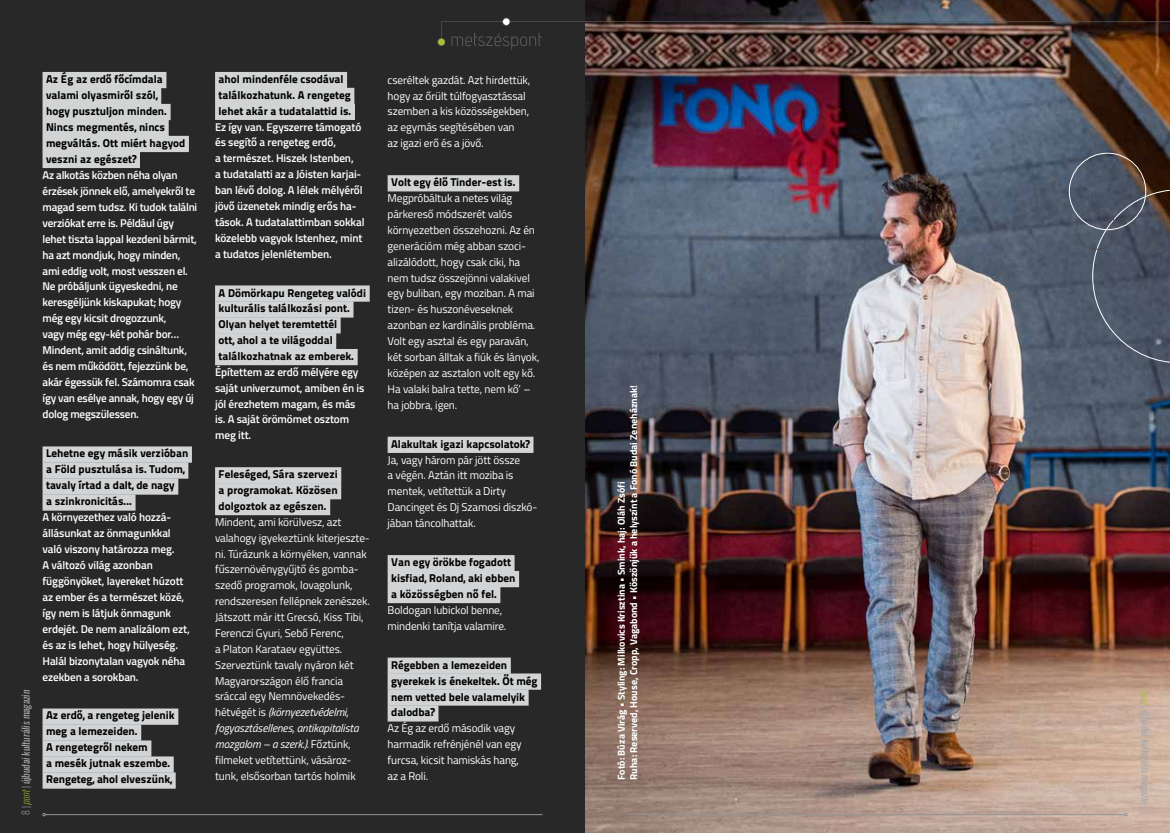
<style>
.page{position:relative;width:1170px;height:833px;background:#fff}
.page>*{position:absolute;margin:0;border:0;box-sizing:border-box;transform-origin:0 0}
.t1{font:11.25px/15.9px "Titillium Web";letter-spacing:-.01em;color:#fff}
.t2{font:600 11.25px/16px "Titillium Web";letter-spacing:-.01em;color:#fff}
.t3{font:11.25px/15.9px "Titillium Text 25 L 999 wt";color:#000}
.t4{font:700 10px/12.5px "Titillium Web";color:#fff}
.t5{font:italic 10px "Oswald";color:#a7a9ac}
.s1{font-style:italic}
.s2{font-weight:200;font-style:normal}
.s3{font-weight:200;color:#a2c02f}
</style>
<div class="page">
<div style="left:0;top:0;width:1169px;height:833px;background:#292829"></div>
<img style="left:585px;top:0;width:584px;height:833px">
<img style="left:437px;top:18px;width:732px;height:32px">
<div style="left:43px;top:72px;width:123px;height:16px;background:#d1d3d4"></div>
<div style="left:43px;top:88px;width:118px;height:16px;background:#d1d3d4"></div>
<div style="left:43px;top:104px;width:128px;height:16px;background:#d1d3d4"></div>
<div style="left:43px;top:120px;width:126px;height:16px;background:#d1d3d4"></div>
<div style="left:43px;top:136px;width:146px;height:16px;background:#d1d3d4"></div>
<div style="left:43px;top:152px;width:97px;height:16px;background:#d1d3d4"></div>
<div style="left:43px;top:446px;width:149px;height:17px;background:#d1d3d4"></div>
<div style="left:43px;top:462px;width:145px;height:17px;background:#d1d3d4"></div>
<div style="left:43px;top:478px;width:135px;height:16px;background:#d1d3d4"></div>
<div style="left:43px;top:494px;width:92px;height:16px;background:#d1d3d4"></div>
<div style="left:43px;top:708px;width:135px;height:17px;background:#d1d3d4"></div>
<div style="left:43px;top:724px;width:98px;height:16px;background:#d1d3d4"></div>
<div style="left:43px;top:740px;width:108px;height:16px;background:#d1d3d4"></div>
<div style="left:43px;top:756px;width:131px;height:16px;background:#d1d3d4"></div>
<div style="left:43px;top:772px;width:133px;height:16px;background:#d1d3d4"></div>
<div style="left:215px;top:72px;width:132px;height:16px;background:#d1d3d4"></div>
<div style="left:215px;top:88px;width:139px;height:16px;background:#d1d3d4"></div>
<div style="left:215px;top:104px;width:140px;height:16px;background:#d1d3d4"></div>
<div style="left:215px;top:285px;width:154px;height:17px;background:#d1d3d4"></div>
<div style="left:215px;top:301px;width:138px;height:16px;background:#d1d3d4"></div>
<div style="left:215px;top:317px;width:125px;height:16px;background:#d1d3d4"></div>
<div style="left:215px;top:333px;width:121px;height:16px;background:#d1d3d4"></div>
<div style="left:215px;top:349px;width:142px;height:16px;background:#d1d3d4"></div>
<div style="left:215px;top:467px;width:126px;height:16px;background:#d1d3d4"></div>
<div style="left:215px;top:483px;width:126px;height:16px;background:#d1d3d4"></div>
<div style="left:215px;top:499px;width:115px;height:16px;background:#d1d3d4"></div>
<div style="left:387px;top:175px;width:132px;height:16px;background:#d1d3d4"></div>
<div style="left:387px;top:437px;width:146px;height:16px;background:#d1d3d4"></div>
<div style="left:387px;top:555px;width:127px;height:16px;background:#d1d3d4"></div>
<div style="left:387px;top:571px;width:132px;height:16px;background:#d1d3d4"></div>
<div style="left:387px;top:587px;width:113px;height:16px;background:#d1d3d4"></div>
<div style="left:387px;top:657px;width:124px;height:17px;background:#d1d3d4"></div>
<div style="left:387px;top:673px;width:154px;height:16px;background:#d1d3d4"></div>
<div style="left:387px;top:689px;width:141px;height:16px;background:#d1d3d4"></div>
<div style="left:387px;top:705px;width:51px;height:16px;background:#d1d3d4"></div>
<svg style="left:1092px;top:189px;width:77px;height:174px;background:#4f5665"></svg>
<div style="left:1076px;top:209px;width:40px;height:40px;border:1px solid #4d4d4f;border-radius:50%"></div>
<div style="left:1068px;top:153px;width:77px;height:77px;border:1px solid #fff;border-radius:50%"></div>
<hr style="left:45px;top:814px;width:497px;height:1px;background:#939598">
<hr style="left:627px;top:814px;width:497px;height:1px;background:#939598">
<p class="t3" style="left:46px;top:70px;width:141px">Az Ég az erdő főcímdala valami olyasmiről szól,<br>hogy pusztuljon minden.<br>Nincs megmentés, nincs megváltás. Ott miért hagyod veszni az egészet?</p>
<p class="t2" style="left:43px;top:166px;width:156px">Az alkotás közben néha olyan érzések jönnek elő, amelyekről te magad sem tudsz. Ki tudok találni verziókat erre is. Például úgy lehet tiszta lappal kezdeni bármit, ha azt mondjuk, hogy minden, ami eddig volt, most vesszen el.<br>Ne próbáljunk ügyeskedni, ne keresgéljünk kiskapukat; hogy még egy kicsit drogozzunk,<br>vagy még egy-két pohár bor…<br>Mindent, amit addig csináltunk, és nem működött, fejezzünk be, akár égessük fel. Számomra csak így van esélye annak, hogy egy új dolog megszülessen.</p>
<p class="t3" style="left:46px;top:445px;width:144px">Lehetne egy másik verzióban a Föld pusztulása is. Tudom, tavaly írtad a dalt, de nagy<br>a szinkronicitás...</p>
<p class="t2" style="left:43px;top:508px;width:149px">A környezethez való hozzá&shy;állásunkat az önmagunkkal való viszony határozza meg.<br>A változó világ azonban függönyöket, layereket húzott az ember és a természet közé, így nem is látjuk önmagunk erdejét. De nem analizálom ezt, és az is lehet, hogy hülyeség.<br>Halál bizonytalan vagyok néha ezekben a sorokban.</p>
<p class="t3" style="left:46px;top:707px;width:130px">Az erdő, a rengeteg jelenik meg a lemezeiden.<br>A rengetegről nekem<br>a mesék jutnak eszembe.<br>Rengeteg, ahol elveszünk,</p>
<p class="t3" style="left:219px;top:70px;width:134px">ahol mindenféle csodával találkozhatunk. A rengeteg lehet akár a tudatalattid is.</p>
<p class="t2" style="left:215px;top:118px;width:151px">Ez így van. Egyszerre támogató és segítő a rengeteg erdő,<br>a természet. Hiszek Istenben,<br>a tudatalatti az a Jóisten karjai&shy;ban lévő dolog. A lélek mélyéről jövő üzenetek mindig erős ha&shy;tások. A tudatalattimban sokkal közelebb vagyok Istenhez, mint a tudatos jelenlétemben.</p>
<p class="t3" style="left:219px;top:284px;width:149px">A Dömörkapu Rengeteg valódi kulturális találkozási pont.<br>Olyan helyet teremtettél<br>ott, ahol a te világoddal találkozhatnak az emberek.</p>
<p class="t2" style="left:215px;top:363px;width:151px">Építettem az erdő mélyére egy saját univerzumot, amiben én is jól érezhetem magam, és más is. A saját örömömet osztom meg itt.</p>
<p class="t3" style="left:219px;top:466px;width:121px;text-align:justify">Feleséged, Sára szervezi a programokat. Közösen dolgoztok az egészen.</p>
<p class="t1" style="left:215px;top:513px;width:156px">Mindent, ami körülvesz, azt valahogy igyekeztünk kiterjeszte&shy;ni. Túrázunk a környéken, vannak fűszernövénygyűjtő és gomba&shy;szedő programok, lovagolunk, rendszeresen fellépnek zenészek.<br>Játszott már itt Grecsó, Kiss Tibi,<br>Ferenczi Gyuri, Sebő Ferenc,<br>a Platon Karataev együttes.<br>Szerveztünk tavaly nyáron két<br>Magyarországon élő francia sráccal egy Nemnövekedés&shy;hétvégét is <span class="s1">(környezetvédelmi, fogyasztásellenes, antikapitalista mozgalom – a szerk.).</span> Főztünk, filmeket vetítettünk, vásároz&shy;tunk, elsősorban tartós holmik</p>
<p class="t1" style="left:387px;top:71px;width:144px">cseréltek gazdát. Azt hirdettük, hogy az őrült túlfogyasztással szemben a kis közösségekben, az egymás segítésében van<br>az igazi erő és a jövő.</p>
<p class="t3" style="left:391px;top:174px;width:126px">Volt egy élő Tinder-est is.</p>
<p class="t1" style="left:387px;top:190px;width:153px">Megpróbáltuk a netes világ párkereső módszerét valós környezetben összehozni. Az én generációm még abban szoci&shy;alizálódott, hogy csak ciki, ha nem tudsz összejönni valakivel egy buliban, egy moziban. A mai tizen- és huszonéveseknek azonban ez kardinális probléma.<br>Volt egy asztal és egy paraván, két sorban álltak a fiúk és lányok, középen az asztalon volt egy kő.<br>Ha valaki balra tette, nem kő’ – ha jobbra, igen.</p>
<p class="t3" style="left:391px;top:435px;width:140px">Alakultak igazi kapcsolatok?</p>
<p class="t1" style="left:387px;top:451px;width:151px">Ja, vagy három pár jött össze<br>a végén. Aztán itt moziba is mentek, vetítettük a Dirty<br>Dancinget és Dj Szamosi diszkó&shy;jában táncolhattak.</p>
<p class="t3" style="left:391px;top:553px;width:126px">Van egy örökbe fogadott kisfiad, Roland, aki ebben a közösségben nő fel.</p>
<p class="t1" style="left:387px;top:601px;width:120px">Boldogan lubickol benne, mindenki tanítja valamire.</p>
<p class="t3" style="left:391px;top:656px;width:148px">Régebben a lemezeiden gyerekek is énekeltek. Őt még nem vetted bele valamelyik dalodba?</p>
<p class="t1" style="left:387px;top:719px;width:135px">Az Ég az erdő második vagy harmadik refrénjénél van egy furcsa, kicsit hamiskás hang, az a Roli.</p>
<p class="t4" style="left:614px;top:780px;width:396px;rotate:-90deg">Fotó: Búza Virág • Styling: Milkovics Krisztina • Smink, haj: Oláh Zsófi<br>Ruha: Reserved, House, Cropp, Vagabond • Köszönjük a helyszínt a Fonó Budai Zeneháznak!</p>
<p class="t5" style="left:19px;top:815px;width:127px;rotate:-90deg"><span class="s2">8 |</span> <span class="s3">pont</span><span class="s2">|</span> újbudai kulturális magazin</p>
<p class="t5" style="left:1152px;top:690px;width:127px;rotate:90deg"><span class="s3">pont</span><span class="s2">|</span> újbudai kulturális magazin <span class="s2">| 9</span></p>
</div>
